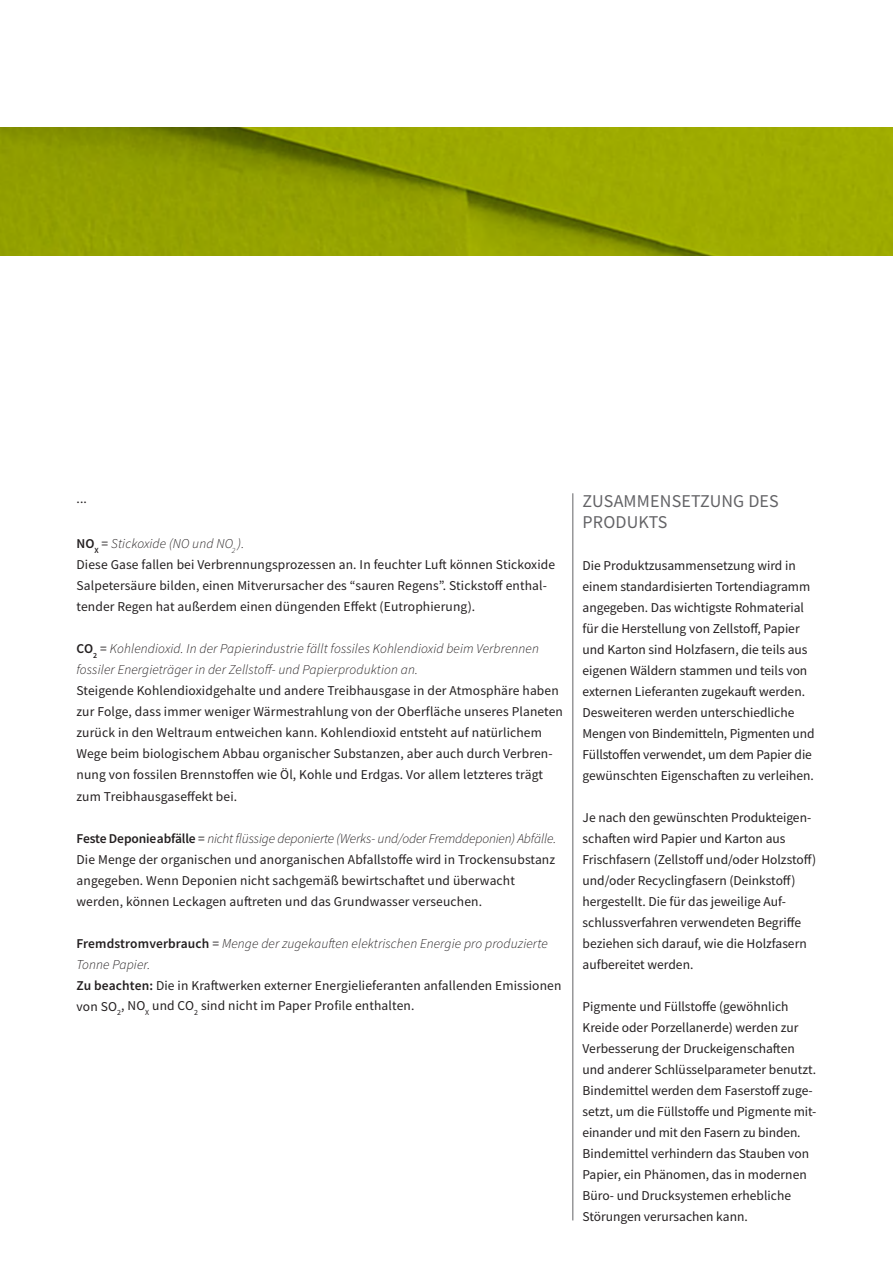
<style>
.page{position:relative;width:893px;height:1263px;background:#fff}
.page>*{position:absolute;margin:0;border:0;box-sizing:border-box;transform-origin:0 0}
.t1{font:18px/21px "Source Sans Pro";letter-spacing:.01em;color:#636366}
.t2{font:13.5px/21px "Source Sans Pro";color:#231f20}
.t3{font:italic 300 13.5px/21px "Source Sans Pro";letter-spacing:.01em;color:#231f20}
.t4{font:italic 300 13.5px "Source Sans Pro";letter-spacing:-.01em;color:#231f20}
.s1{font-weight:600;font-style:normal}
.s2{font-weight:400;font-style:normal}
.s3{font-weight:600}
</style>
<div class="page">
<img style="left:0;top:128px;width:893px;height:127px">
<hr style="left:573px;top:493px;width:1px;height:727px;background:#636366">
<p class="t2" style="left:77px;top:488px;width:12px">...</p>
<p class="t3" style="left:77px;top:533px;width:169px"><span class="s1">NO</span><sub>X</sub> <span class="s2">=</span> Stickoxide (NO und NO<sub>2</sub> ).</p>
<p class="t2" style="left:77px;top:554px;width:480px">Diese Gase fallen bei Verbrennungsprozessen an. In feuchter Luft können Stickoxide</p>
<p class="t2" style="left:77px;top:575px;width:472px">Salpetersäure bilden, einen Mitverursacher des “sauren Regens”. Stickstoff enthal&shy;tender Regen hat außerdem einen düngenden Effekt (Eutrophierung).</p>
<p class="t3" style="left:77px;top:638px;width:464px"><span class="s1">CO</span><sub>2</sub> <span class="s2">=</span> Kohlendioxid. In der Papierindustrie fällt fossiles Kohlendioxid beim Verbrennen</p>
<p class="t3" style="left:77px;top:659px;width:343px">fossiler Energieträger in der Zellstoff- und Papierproduktion an.</p>
<p class="t2" style="left:77px;top:680px;width:488px">Steigende Kohlendioxidgehalte und andere Treibhausgase in der Atmosphäre haben zur Folge, dass immer weniger Wärmestrahlung von der Oberfläche unseres Planeten zurück in den Weltraum entweichen kann. Kohlendioxid entsteht auf natürlichem Wege beim biologischem Abbau organischer Substanzen, aber auch durch Verbren&shy;nung von fossilen Brennstoffen wie Öl, Kohle und Erdgas. Vor allem letzteres trägt zum Treibhausgaseffekt bei.</p>
<p class="t4" style="left:77px;top:830px;width:481px"><span class="s1">Feste Deponieabfälle</span> <span class="s2">=</span> nicht flüssige deponierte (Werks- und/oder Fremddeponien) Abfälle.</p>
<p class="t2" style="left:77px;top:848px;width:480px">Die Menge der organischen und anorganischen Abfallstoffe wird in Trockensubstanz</p>
<p class="t2" style="left:77px;top:869px;width:440px">angegeben. Wenn Deponien nicht sachgemäß bewirtschaftet und überwacht</p>
<p class="t2" style="left:77px;top:890px;width:407px">werden, können Leckagen auftreten und das Grundwasser verseuchen.</p>
<p class="t3" style="left:77px;top:932px;width:473px"><span class="s1">Fremdstromverbrauch</span> <span class="s2">=</span> Menge der zugekauften elektrischen Energie pro produzierte<br>Tonne Papier.</p>
<p class="t2" style="left:77px;top:974px;width:486px"><span class="s3">Zu beachten:</span> Die in Kraftwerken externer Energielieferanten anfallenden Emissionen von SO<sub>2</sub>, NO<sub>X</sub> und CO<sub>2</sub> sind nicht im Paper Profile enthalten.</p>
<p class="t1" style="left:583px;top:490px;width:198px">ZUSAMMENSETZUNG DES<br>PRODUKTS</p>
<p class="t2" style="left:583px;top:555px;width:233px">Die Produktzusammensetzung wird in einem standardisierten Tortendiagramm angegeben. Das wichtigste Rohmaterial für die Herstellung von Zellstoff, Papier und Karton sind Holzfasern, die teils aus eigenen Wäldern stammen und teils von externen Lieferanten zugekauft werden.<br>Desweiteren werden unterschiedliche Mengen von Bindemitteln, Pigmenten und Füllstoffen verwendet, um dem Papier die gewünschten Eigenschaften zu verleihen.</p>
<p class="t2" style="left:583px;top:807px;width:235px">Je nach den gewünschten Produkteigen&shy;schaften wird Papier und Karton aus Frischfasern (Zellstoff und/oder Holzstoff) und/oder Recyclingfasern (Deinkstoff) hergestellt. Die für das jeweilige Auf&shy;schlussverfahren verwendeten Begriffe beziehen sich darauf, wie die Holzfasern aufbereitet werden.</p>
<p class="t2" style="left:583px;top:996px;width:235px">Pigmente und Füllstoffe (gewöhnlich Kreide oder Porzellanerde) werden zur Verbesserung der Druckeigenschaften und anderer Schlüsselparameter benutzt.<br>Bindemittel werden dem Faserstoff zuge&shy;setzt, um die Füllstoffe und Pigmente mit&shy;einander und mit den Fasern zu binden.<br>Bindemittel verhindern das Stauben von Papier, ein Phänomen, das in modernen Büro- und Drucksystemen erhebliche</p>
<p class="t2" style="left:583px;top:1206px;width:167px">Störungen verursachen kann.</p>
</div>
